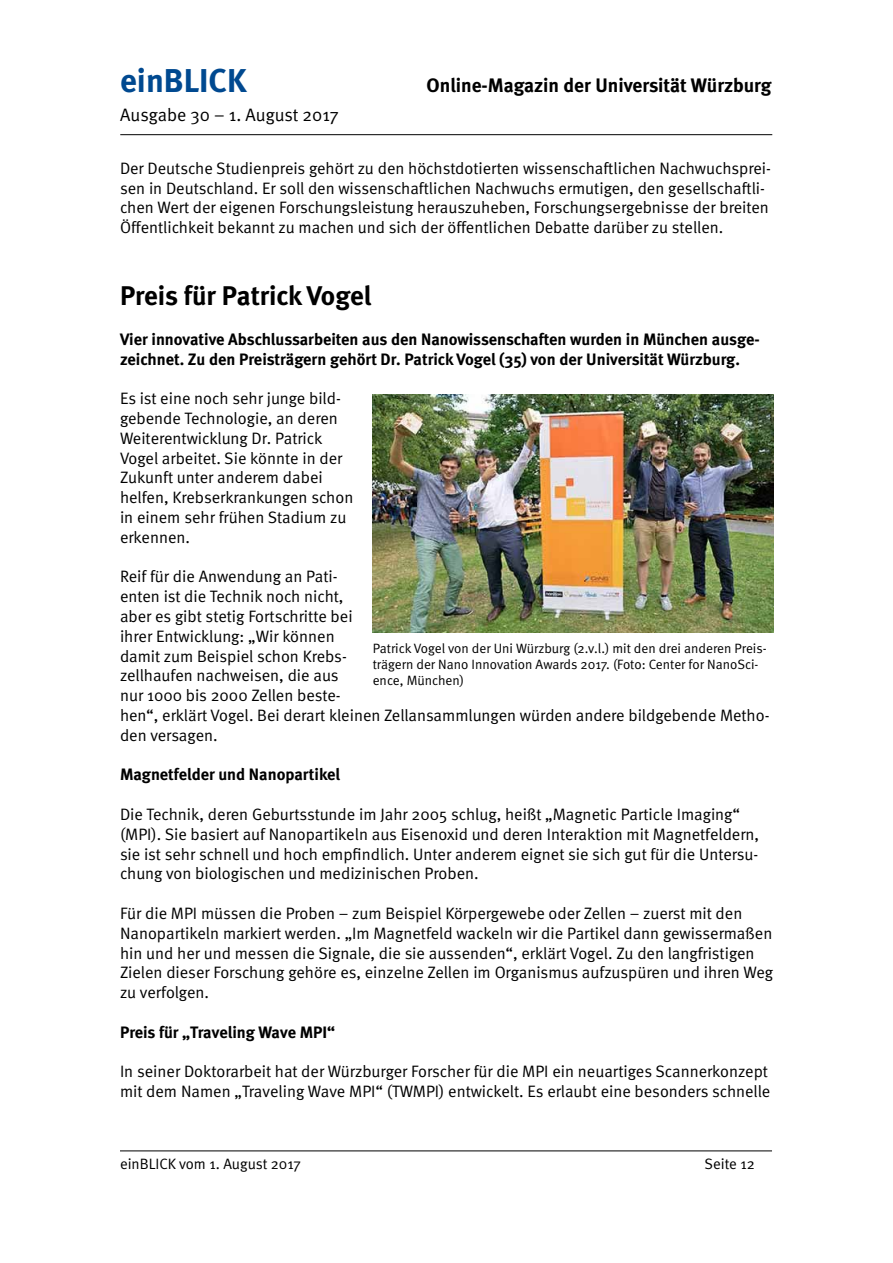
<style>
.page{position:relative;width:893px;height:1263px;background:#fff}
.page>*{position:absolute;margin:0;border:0;box-sizing:border-box;transform-origin:0 0}
.t1{font:700 33px "Meta";color:#004990}
.t2{font:700 27px "Meta";color:#000}
.t3{font:700 19.5px "Meta";color:#000}
.t4{font:18px "Meta Normal";color:#000}
.t5{font:16.5px/19.8px "Meta Normal";color:#000}
.t6{font:700 16.5px/19.8px "Meta";color:#000}
.t7{font:15px "Meta Normal";color:#000}
.t8{font:13.5px/16.2px "Meta Normal";color:#000}
</style>
<div class="page">
<hr style="left:120px;top:134px;width:652px;height:1px;background:#000">
<hr style="left:120px;top:1150px;width:652px;height:1px;background:#000">
<img style="left:373px;top:394px;width:400px;height:239px">
<h1 class="t1" style="left:120px;top:61px;width:128px">einBLICK</h1>
<p class="t3" style="left:427px;top:74px;width:346px">Online-Magazin der Universität Würzburg</p>
<p class="t4" style="left:120px;top:105px;width:220px">Ausgabe 30 – 1. August 2017</p>
<p class="t5" style="left:120px;top:158px;width:653px">Der Deutsche Studienpreis gehört zu den höchstdotierten wissenschaftlichen Nachwuchsprei&shy;sen in Deutschland. Er soll den wissenschaftlichen Nachwuchs ermutigen, den gesellschaftli&shy;chen Wert der eigenen Forschungsleistung herauszuheben, Forschungsergebnisse der breiten Öffentlichkeit bekannt zu machen und sich der öffentlichen Debatte darüber zu stellen.</p>
<h2 class="t2" style="left:120px;top:280px;width:253px">Preis für Patrick Vogel</h2>
<p class="t6" style="left:120px;top:329px;width:641px">Vier innovative Abschlussarbeiten aus den Nanowissenschaften wurden in München ausge&shy;zeichnet. Zu den Preisträgern gehört Dr. Patrick Vogel (35) von der Universität Würzburg.</p>
<p class="t5" style="left:120px;top:388px;width:235px">Es ist eine noch sehr junge bild&shy;gebende Technologie, an deren<br>Weiterentwicklung Dr. Patrick<br>Vogel arbeitet. Sie könnte in der<br>Zukunft unter anderem dabei helfen, Krebserkrankungen schon in einem sehr frühen Stadium zu erkennen.</p>
<p class="t5" style="left:120px;top:566px;width:651px">Reif für die Anwendung an Pati-<br>enten ist die Technik noch nicht,<br>aber es gibt stetig Fortschritte bei<br>ihrer Entwicklung: „Wir können<br>damit zum Beispiel schon Krebs-<br>zellhaufen nachweisen, die aus<br>nur 1000 bis 2000 Zellen beste-<br>hen“, erklärt Vogel. Bei derart kleinen Zellansammlungen würden andere bildgebende Metho&shy;den versagen.</p>
<p class="t6" style="left:120px;top:764px;width:222px">Magnetfelder und Nanopartikel</p>
<p class="t5" style="left:120px;top:804px;width:641px">Die Technik, deren Geburtsstunde im Jahr 2005 schlug, heißt „Magnetic Particle Imaging“ (MPI). Sie basiert auf Nanopartikeln aus Eisenoxid und deren Interaktion mit Magnetfeldern, sie ist sehr schnell und hoch empfindlich. Unter anderem eignet sie sich gut für die Untersu&shy;chung von biologischen und medizinischen Proben.</p>
<p class="t5" style="left:120px;top:903px;width:654px">Für die MPI müssen die Proben – zum Beispiel Körpergewebe oder Zellen – zuerst mit den Nanopartikeln markiert werden. „Im Magnetfeld wackeln wir die Partikel dann gewissermaßen hin und her und messen die Signale, die sie aussenden“, erklärt Vogel. Zu den langfristigen Zielen dieser Forschung gehöre es, einzelne Zellen im Organismus aufzuspüren und ihren Weg zu verfolgen.</p>
<p class="t6" style="left:120px;top:1022px;width:217px">Preis für „Traveling Wave MPI“</p>
<p class="t5" style="left:120px;top:1061px;width:652px">In seiner Doktorarbeit hat der Würzburger Forscher für die MPI ein neuartiges Scannerkonzept mit dem Namen „Traveling Wave MPI“ (TWMPI) entwickelt. Es erlaubt eine besonders schnelle</p>
<p class="t8" style="left:373px;top:640px;width:395px">Patrick Vogel von der Uni Würzburg (2.v.l.) mit den drei anderen Preis&shy;trägern der Nano Innovation Awards 2017. (Foto: Center for NanoSci&shy;ence, München)</p>
<p class="t7" style="left:120px;top:1155px;width:182px">einBLICK vom 1. August 2017</p>
<p class="t7" style="left:705px;top:1155px;width:52px">Seite 12</p>
</div>
